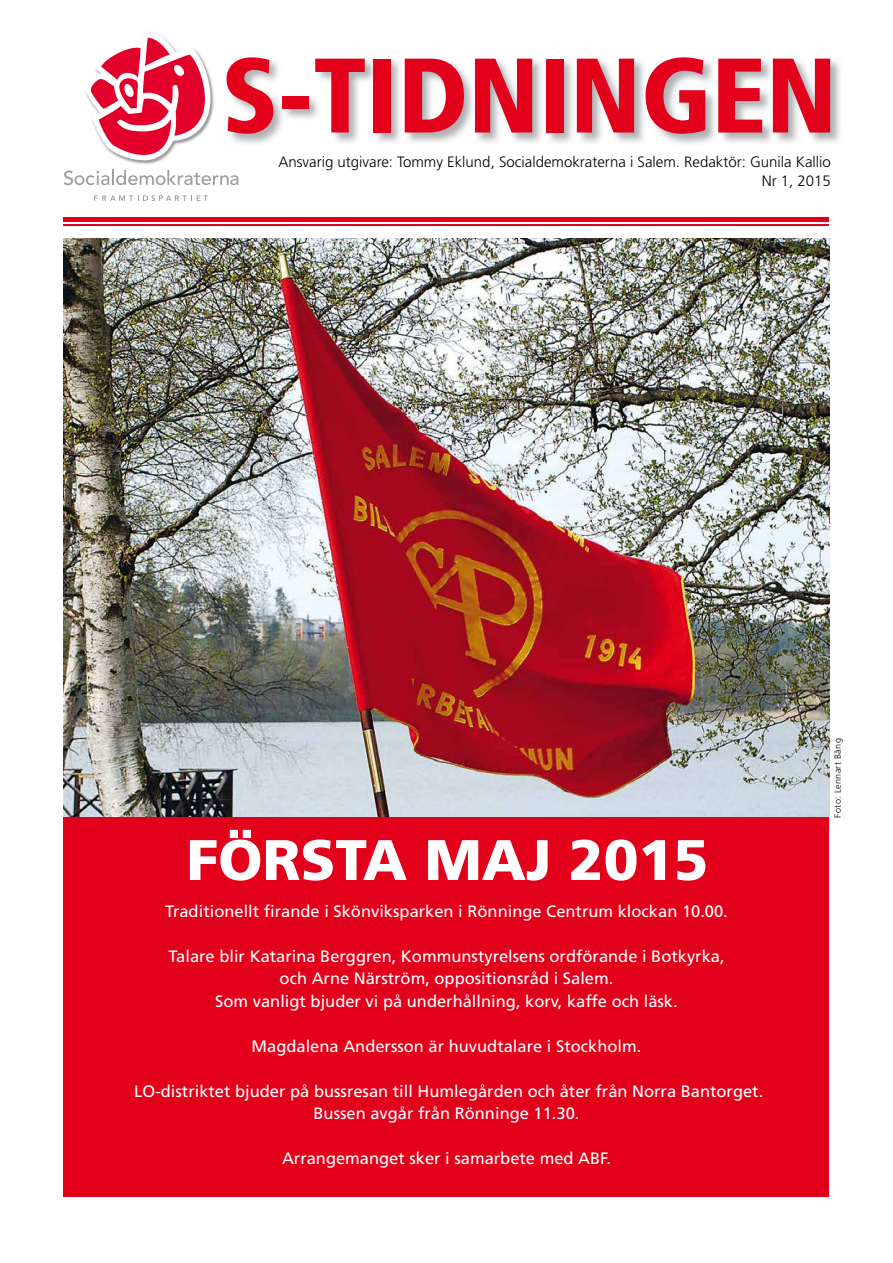
<style>
.page{position:relative;width:893px;height:1263px;background:#fff}
.page>*{position:absolute;margin:0;border:0;box-sizing:border-box;transform-origin:0 0}
.t1{font:900 condensed 105.75px "Frutiger";color:#e2001a}
.t2{font:900 57px "Frutiger";color:#fff}
.t3{font:16.5px/22.5px "Frutiger";color:#fff;text-align:center}
.t4{font:300 15px/19.5px "Frutiger";color:#000;text-align:right}
.t5{font:300 9px "Frutiger";letter-spacing:.04em;color:#000}
</style>
<div class="page">
<img style="left:238px;top:59px;width:602px;height:85px">
<svg style="left:94px;top:195px;width:114px;height:6px"></svg>
<svg style="left:64px;top:33px;width:174px;height:152px"></svg>
<hr style="left:64px;top:217px;width:765px;height:4px;background:#e2001a">
<hr style="left:64px;top:224px;width:765px;height:2px;background:#e2001a">
<img style="left:64px;top:239px;width:765px;height:578px">
<div style="left:64px;top:817px;width:765px;height:380px;background:#e2001a"></div>
<h1 class="t1" style="left:221px;top:32px;width:617px">S-TIDNINGEN</h1>
<p class="t4" style="left:278px;top:152px;width:554px">Ansvarig utgivare: Tommy Eklund, Socialdemokraterna i Salem. Redaktör: Gunila Kallio<br>Nr 1, 2015</p>
<h2 class="t2" style="left:186px;top:825px;width:523px">FÖRSTA MAJ 2015</h2>
<p class="t3" style="left:165px;top:899px;width:564px">Traditionellt firande i Skönviksparken i Rönninge Centrum klockan 10.00.</p>
<p class="t3" style="left:168px;top:944px;width:558px">Talare blir Katarina Berggren, Kommunstyrelsens ordförande i Botkyrka, och Arne Närström, oppositionsråd i Salem.<br>Som vanligt bjuder vi på underhållning, korv, kaffe och läsk.</p>
<p class="t3" style="left:252px;top:1034px;width:391px">Magdalena Andersson är huvudtalare i Stockholm.</p>
<p class="t3" style="left:134px;top:1079px;width:630px">LO-distriktet bjuder på bussresan till Humlegården och åter från Norra Bantorget.<br>Bussen avgår från Rönninge 11.30.</p>
<p class="t3" style="left:282px;top:1147px;width:330px">Arrangemanget sker i samarbete med ABF.</p>
<p class="t5" style="left:833px;top:817px;width:81px;rotate:-90deg">Foto: Lennart Bång</p>
</div>
